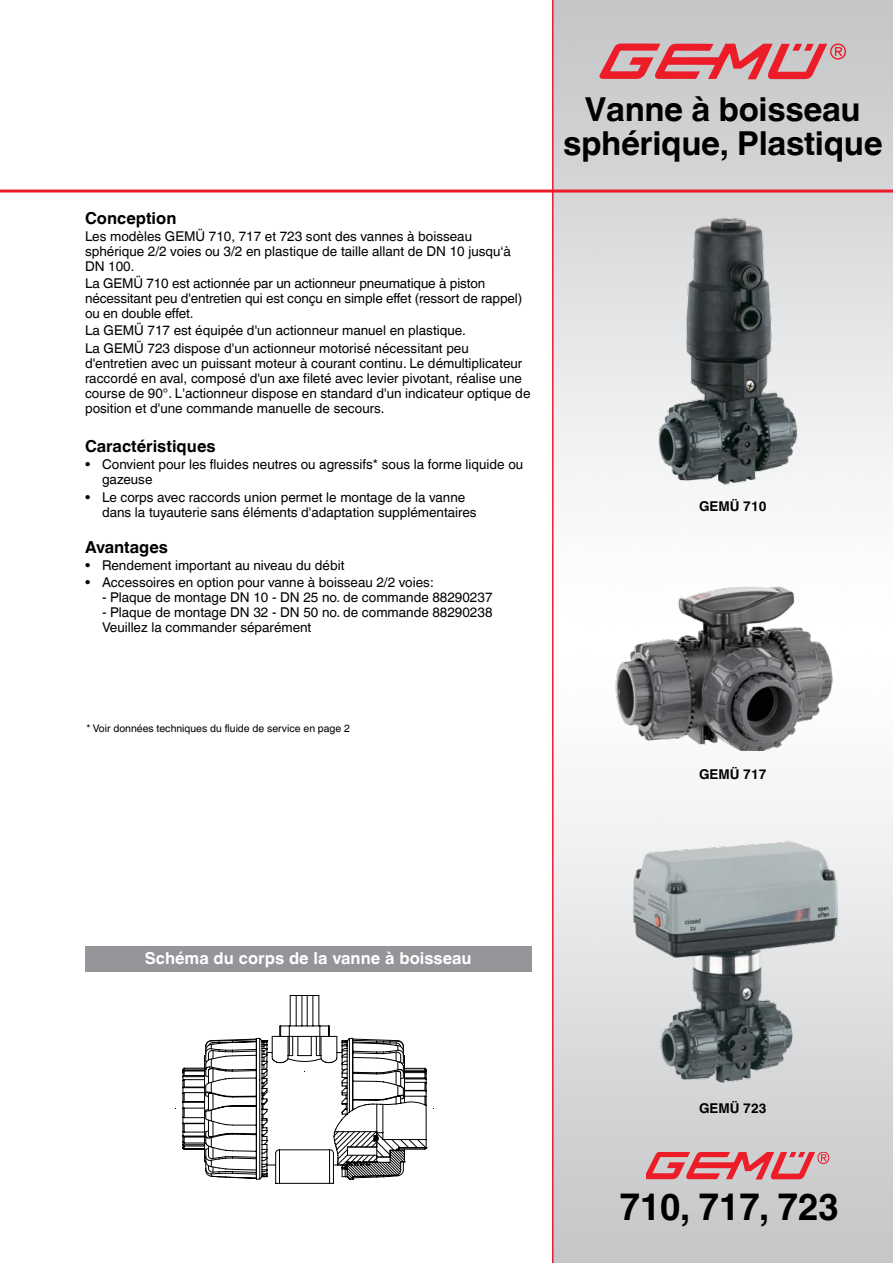
<style>
.page{position:relative;width:893px;height:1263px;background:#fff}
.page>*{position:absolute;margin:0;border:0;box-sizing:border-box;transform-origin:0 0}
.t1{font:700 37.5px "Helvetica World";letter-spacing:-.02em;color:#000}
.t2{font:700 33px/33px "Helvetica World";letter-spacing:-.01em;color:#000;text-align:center}
.t3{font:700 16.5px "Helvetica World";color:#000}
.t4{font:700 16.5px "Helvetica World";color:#fff}
.t5{font:13.5px/15px "Helvetica World";color:#000}
.t6{font:700 13.5px "Helvetica World";color:#000}
.t7{font:10.5px "Helvetica World";color:#000}
</style>
<div class="page">
<img style="left:554px;top:0;width:339px;height:1263px">
<hr style="left:0;top:190px;width:893px;height:3px;background:#ed1c29">
<hr style="left:552px;top:0;width:2px;height:1263px;background:#ed1c29">
<img style="left:594px;top:37px;width:260px;height:54px">
<img style="left:621px;top:833px;width:228px;height:256px">
<img style="left:651px;top:213px;width:156px;height:280px">
<img style="left:607px;top:561px;width:239px;height:189px">
<img style="left:646px;top:1152px;width:187px;height:34px">
<svg style="left:182px;top:995px;width:245px;height:189px"></svg>
<div style="left:85px;top:946px;width:446px;height:25px;background:#939598"></div>
<p class="t3" style="left:85px;top:209px;width:93px">Conception</p>
<p class="t5" style="left:85px;top:229px;width:427px">Les modèles GEMÜ 710, 717 et 723 sont des vannes à boisseau sphérique 2/2 voies ou 3/2 en plastique de taille allant de DN 10 jusqu‘à<br>DN 100.</p>
<p class="t5" style="left:85px;top:276px;width:439px">La GEMÜ 710 est actionnée par un actionneur pneumatique à piston nécessitant peu d'entretien qui est conçu en simple effet (ressort de rappel) ou en double effet.</p>
<p class="t5" style="left:85px;top:322px;width:385px;line-height:17.1px">La GEMÜ 717 est équipée d'un actionneur manuel en plastique.<br>La GEMÜ 723 dispose d'un actionneur motorisé nécessitant peu</p>
<p class="t5" style="left:85px;top:355px;width:447px">d'entretien avec un puissant moteur à courant continu. Le démultiplicateur raccordé en aval, composé d'un axe fileté avec levier pivotant, réalise une course de 90°. L'actionneur dispose en standard d'un indicateur optique de position et d'une commande manuelle de secours.</p>
<p class="t3" style="left:85px;top:437px;width:132px">Caractéristiques</p>
<p class="t5" style="left:102px;top:457px;width:423px;text-indent:-17px">• Convient pour les fluides neutres ou agressifs* sous la forme liquide ou gazeuse</p>
<p class="t5" style="left:102px;top:489px;width:376px;text-indent:-17px">• Le corps avec raccords union permet le montage de la vanne dans la tuyauterie sans éléments d'adaptation supplémentaires</p>
<p class="t3" style="left:85px;top:538px;width:84px">Avantages</p>
<p class="t5" style="left:85px;top:558px;width:261px">• Rendement important au niveau du débit</p>
<p class="t5" style="left:85px;top:575px;width:350px">• Accessoires en option pour vanne à boisseau 2/2 voies:</p>
<p class="t5" style="left:102px;top:590px;width:392px">- Plaque de montage DN 10 - DN 25 no. de commande 88290237</p>
<p class="t5" style="left:102px;top:605px;width:392px">- Plaque de montage DN 32 - DN 50 no. de commande 88290238<br>Veuillez la commander séparément</p>
<h2 class="t2" style="left:563px;top:94px;width:321px">Vanne à boisseau sphérique, Plastique</h2>
<p class="t6" style="left:699px;top:499px;width:69px">GEMÜ 710</p>
<p class="t7" style="left:87px;top:722px;width:265px">* Voir données techniques du fluide de service en page 2</p>
<p class="t6" style="left:699px;top:767px;width:69px">GEMÜ 717</p>
<p class="t4" style="left:145px;top:949px;width:328px">Schéma du corps de la vanne à boisseau</p>
<p class="t6" style="left:699px;top:1100px;width:69px">GEMÜ 723</p>
<h1 class="t1" style="left:619px;top:1185px;width:221px">710, 717, 723</h1>
</div>
